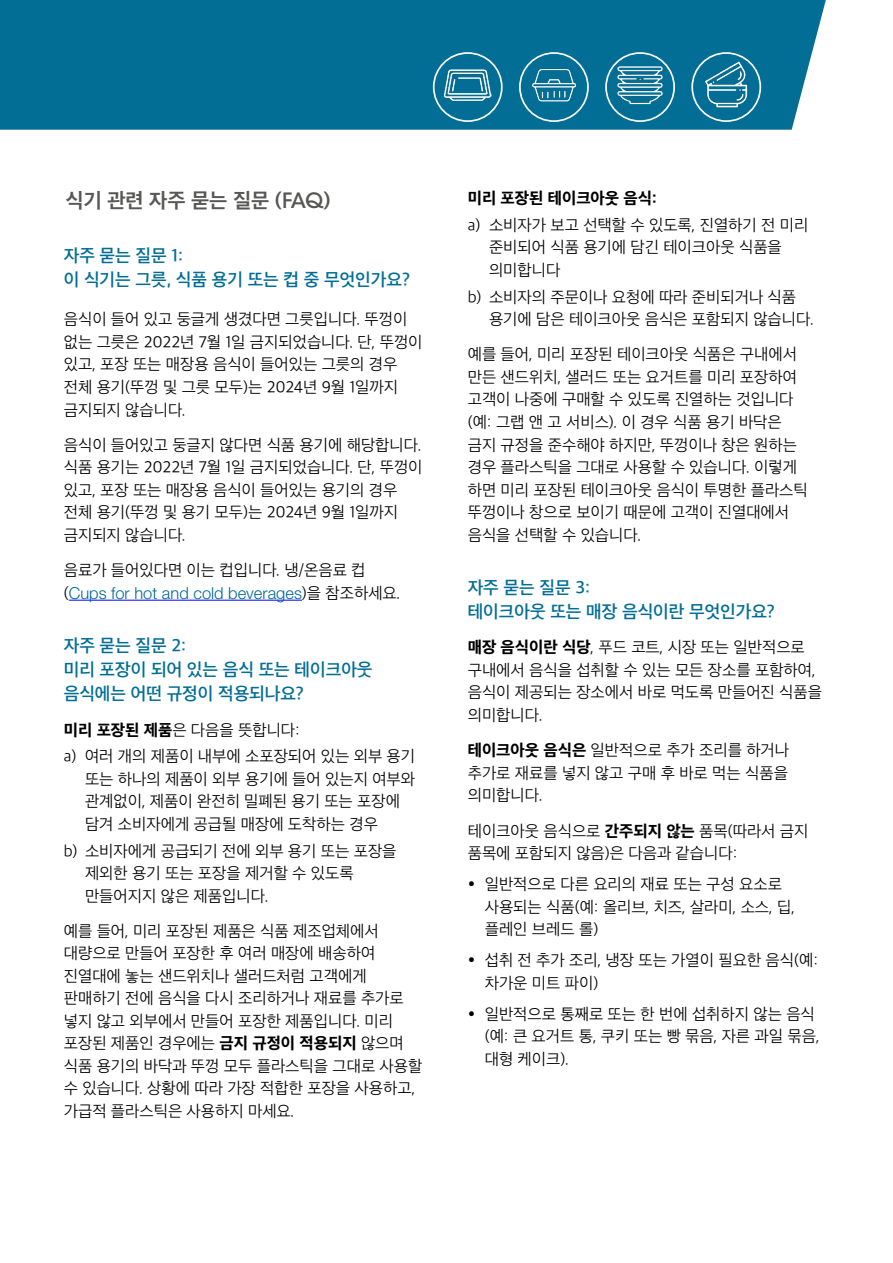
<style>
.page{position:relative;width:893px;height:1263px;background:#fff}
.page>*{position:absolute;margin:0;border:0;box-sizing:border-box;transform-origin:0 0}
.t1{font:700 21px "Apple SD Gothic Neo";color:#575756}
.t2{font:600 18px/24px "Apple SD Gothic Neo";color:#026e95}
.t3{font:300 16.5px/22.5px "Apple SD Gothic Neo";color:#000}
.t4{font:300 16.5px "Helvetica Neue LT Std";color:#006890}
.t5{font:800 16.5px "Apple SD Gothic Neo";color:#000}
.s1{font-family:"ITC Avant Garde Std";font-weight:500}
.s2{font-family:"Apple SD Gothic Neo";color:#000}
.s3{font-weight:800}
</style>
<div class="page">
<div style="left:0;top:0;width:826px;height:130px;background:#026e95"></div>
<hr style="left:69px;top:600px;width:233px;height:1px;background:#00f">
<div style="left:692px;top:53px;width:68px;height:68px;background:#026e95;border-radius:50%"></div>
<div style="left:691px;top:52px;width:70px;height:70px;border:2px solid #fff;border-radius:50%"></div>
<div style="left:606px;top:53px;width:68px;height:68px;background:#026e95;border-radius:50%"></div>
<div style="left:605px;top:52px;width:70px;height:70px;border:2px solid #fff;border-radius:50%"></div>
<div style="left:520px;top:53px;width:68px;height:68px;background:#026e95;border-radius:50%"></div>
<div style="left:519px;top:52px;width:70px;height:70px;border:2px solid #fff;border-radius:50%"></div>
<div style="left:434px;top:53px;width:68px;height:68px;background:#026e95;border-radius:50%"></div>
<div style="left:433px;top:52px;width:70px;height:70px;border:2px solid #fff;border-radius:50%"></div>
<img style="left:530px;top:61px;width:48px;height:41px">
<img style="left:444px;top:61px;width:48px;height:41px">
<img style="left:616px;top:61px;width:48px;height:44px">
<img style="left:702px;top:61px;width:48px;height:47px">
<p class="t1" style="left:66px;top:185px;width:267px">식기 관련 자주 묻는 질문 (<span class="s1">FAQ</span>)</p>
<p class="t2" style="left:64px;top:242px;width:348px">자주 묻는 질문 1:<br>이 식기는 그릇, 식품 용기 또는 컵 중 무엇인가요?</p>
<p class="t3" style="left:64px;top:307px;width:360px">음식이 들어 있고 둥글게 생겼다면 그릇입니다. 뚜껑이 없는 그릇은 2022년 7월 1일 금지되었습니다. 단, 뚜껑이 있고, 포장 또는 매장용 음식이 들어있는 그릇의 경우 전체 용기(뚜껑 및 그릇 모두)는 2024년 9월 1일까지 금지되지 않습니다.</p>
<p class="t3" style="left:64px;top:432px;width:360px">음식이 들어있고 둥글지 않다면 식품 용기에 해당합니다. 식품 용기는 2022년 7월 1일 금지되었습니다. 단, 뚜껑이 있고, 포장 또는 매장용 음식이 들어있는 용기의 경우 전체 용기(뚜껑 및 용기 모두)는 2024년 9월 1일까지 금지되지 않습니다.</p>
<p class="t3" style="left:64px;top:558px;width:303px">음료가 들어있다면 이는 컵입니다. 냉/온음료 컵</p>
<p class="t4" style="left:64px;top:583px;width:336px"><span class="s2">(</span>Cups for hot and cold beverages<span class="s2">)을 참조하세요.</span></p>
<p class="t2" style="left:64px;top:633px;width:310px">자주 묻는 질문 2:<br>미리 포장이 되어 있는 음식 또는 테이크아웃 음식에는 어떤 규정이 적용되나요?</p>
<p class="t3" style="left:64px;top:715px;width:353px;line-height:26.7px"><span class="s3">미리 포장된 제품</span>은 다음을 뜻합니다:<br>a) 여러 개의 제품이 내부에 소포장되어 있는 외부 용기</p>
<p class="t3" style="left:85px;top:766px;width:332px">또는 하나의 제품이 외부 용기에 들어 있는지 여부와 관계없이, 제품이 완전히 밀폐된 용기 또는 포장에 담겨 소비자에게 공급될 매장에 도착하는 경우</p>
<p class="t3" style="left:85px;top:838px;width:313px;text-indent:-21px">b) 소비자에게 공급되기 전에 외부 용기 또는 포장을 제외한 용기 또는 포장을 제거할 수 있도록 만들어지지 않은 제품입니다.</p>
<p class="t3" style="left:64px;top:918px;width:360px">예를 들어, 미리 포장된 제품은 식품 제조업체에서 대량으로 만들어 포장한 후 여러 매장에 배송하여 진열대에 놓는 샌드위치나 샐러드처럼 고객에게 판매하기 전에 음식을 다시 조리하거나 재료를 추가로 넣지 않고 외부에서 만들어 포장한 제품입니다. 미리 포장된 제품인 경우에는 <span class="s3">금지 규정이 적용되지</span> 않으며 식품 용기의 바닥과 뚜껑 모두 플라스틱을 그대로 사용할 수 있습니다. 상황에 따라 가장 적합한 포장을 사용하고, 가급적 플라스틱은 사용하지 마세요.</p>
<p class="t5" style="left:468px;top:186px;width:190px">미리 포장된 테이크아웃 음식:</p>
<p class="t3" style="left:489px;top:213px;width:321px;text-indent:-21px">a) 소비자가 보고 선택할 수 있도록, 진열하기 전 미리 준비되어 식품 용기에 담긴 테이크아웃 식품을 의미합니다</p>
<p class="t3" style="left:489px;top:284px;width:324px;text-indent:-21px">b) 소비자의 주문이나 요청에 따라 준비되거나 식품 용기에 담은 테이크아웃 음식은 포함되지 않습니다.</p>
<p class="t3" style="left:468px;top:342px;width:342px">예를 들어, 미리 포장된 테이크아웃 식품은 구내에서 만든 샌드위치, 샐러드 또는 요거트를 미리 포장하여 고객이 나중에 구매할 수 있도록 진열하는 것입니다 (예: 그랩 앤 고 서비스). 이 경우 식품 용기 바닥은 금지 규정을 준수해야 하지만, 뚜껑이나 창은 원하는 경우 플라스틱을 그대로 사용할 수 있습니다. 이렇게 하면 미리 포장된 테이크아웃 음식이 투명한 플라스틱 뚜껑이나 창으로 보이기 때문에 고객이 진열대에서 음식을 선택할 수 있습니다.</p>
<p class="t2" style="left:468px;top:575px;width:309px">자주 묻는 질문 3:<br>테이크아웃 또는 매장 음식이란 무엇인가요?</p>
<p class="t3" style="left:468px;top:635px;width:356px"><span class="s3">매장 음식이란 식당</span>, 푸드 코트, 시장 또는 일반적으로 구내에서 음식을 섭취할 수 있는 모든 장소를 포함하여, 음식이 제공되는 장소에서 바로 먹도록 만들어진 식품을 의미합니다.</p>
<p class="t3" style="left:468px;top:738px;width:323px;text-align:justify"><span class="s3">테이크아웃 음식은</span> 일반적으로 추가 조리를 하거나 추가로 재료를 넣지 않고 구매 후 바로 먹는 식품을 의미합니다.</p>
<p class="t3" style="left:468px;top:818px;width:342px">테이크아웃 음식으로 <span class="s3">간주되지 않는</span> 품목(따라서 금지 품목에 포함되지 않음)은 다음과 같습니다:</p>
<p class="t3" style="left:485px;top:872px;width:312px;text-indent:-17px">• 일반적으로 다른 요리의 재료 또는 구성 요소로 사용되는 식품(예: 올리브, 치즈, 살라미, 소스, 딥, 플레인 브레드 롤)</p>
<p class="t3" style="left:485px;top:948px;width:335px;text-indent:-17px">• 섭취 전 추가 조리, 냉장 또는 가열이 필요한 음식(예: 차가운 미트 파이)</p>
<p class="t3" style="left:485px;top:1001px;width:336px;text-indent:-17px">• 일반적으로 통째로 또는 한 번에 섭취하지 않는 음식 (예: 큰 요거트 통, 쿠키 또는 빵 묶음, 자른 과일 묶음, 대형 케이크).</p>
</div>
